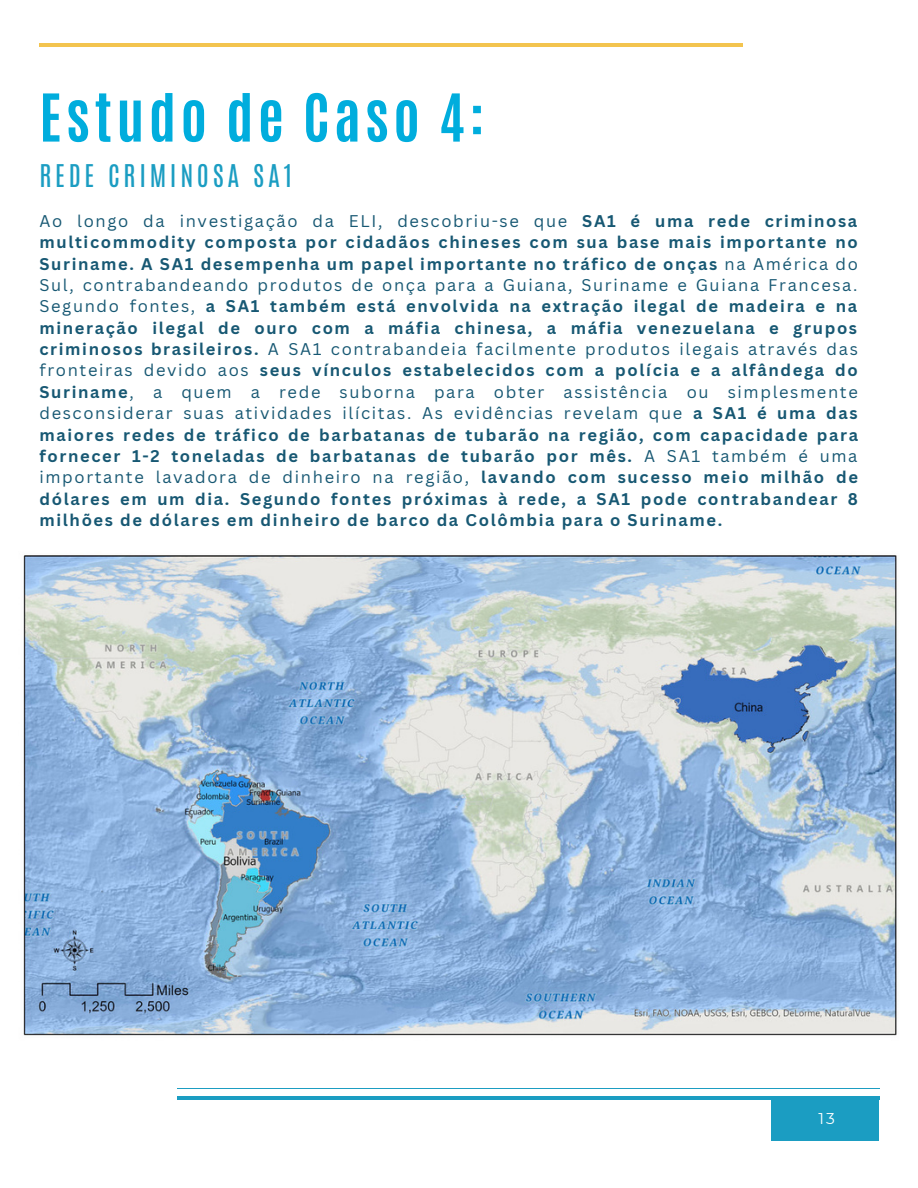
<style>
.page{position:relative;width:918px;height:1188px;background:#fff}
.page>*{position:absolute;margin:0;border:0;box-sizing:border-box;transform-origin:0 0}
.t1{font:700 55.95px "Antonio";letter-spacing:.08em;color:#00addd}
.t2{font:26.1px "Antonio";letter-spacing:.14em;color:#1b9dc2}
.t3{font:700 16.5px/21.3px "Canva Sans";letter-spacing:.1em;color:#175873;text-align:justify}
.t4{font:15.6px "Montserrat";color:#fff}
.s1{font-weight:400}
</style>
<div class="page">
<hr style="left:39px;top:43px;width:704px;height:4px;background:#f3c44f">
<div style="left:771px;top:1108px;width:108px;height:33px;background:#1b9dc2"></div>
<svg style="left:177px;top:1096px;width:703px;height:12px"></svg>
<img style="left:23px;top:555px;width:874px;height:481px">
<h1 class="t1" style="left:39px;top:78px;width:447px">Estudo de Caso 4:</h1>
<h2 class="t2" style="left:39px;top:157px;width:254px">REDE CRIMINOSA SA1</h2>
<p class="t3" style="left:39px;top:210px;width:820px"><span class="s1">Ao longo da investigação da ELI, descobriu-se que</span> SA1 é uma rede criminosa multicommodity composta por cidadãos chineses com sua base mais importante no Suriname. A SA1 desempenha um papel importante no tráfico de onças <span class="s1">na América do Sul, contrabandeando produtos de onça para a Guiana, Suriname e Guiana Francesa.<br>Segundo fontes,</span> a SA1 também está envolvida na extração ilegal de madeira e na mineração ilegal de ouro com a máfia chinesa, a máfia venezuelana e grupos criminosos brasileiros. <span class="s1">A SA1 contrabandeia facilmente produtos ilegais através das fronteiras devido aos</span> seus vínculos estabelecidos com a polícia e a alfândega do Suriname<span class="s1">, a quem a rede suborna para obter assistência ou simplesmente desconsiderar suas atividades ilícitas. As evidências revelam que</span> a SA1 é uma das maiores redes de tráfico de barbatanas de tubarão na região, com capacidade para fornecer 1-2 toneladas de barbatanas de tubarão por mês. <span class="s1">A SA1 também é uma importante lavadora de dinheiro na região,</span> lavando com sucesso meio milhão de dólares em um dia. Segundo fontes próximas à rede, a SA1 pode contrabandear 8 milhões de dólares em dinheiro de barco da Colômbia para o Suriname.</p>
<p class="t4" style="left:818px;top:1108px;width:18px">13</p>
</div>
